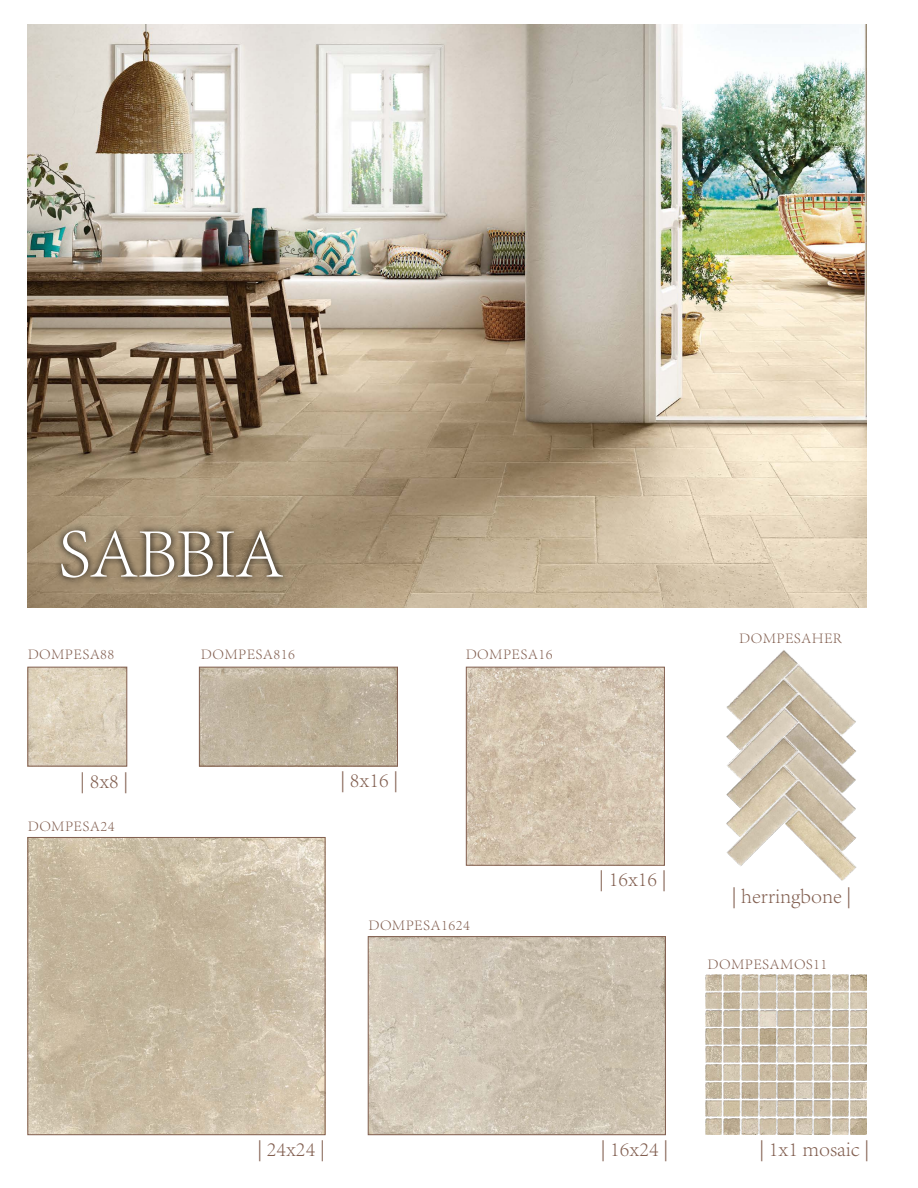
<style>
.page{position:relative;width:918px;height:1188px;background:#fff}
.page>*{position:absolute;margin:0;border:0;box-sizing:border-box;transform-origin:0 0}
.t1{font:300 72px "Adobe Song Std";letter-spacing:-.025em;color:#fff}
.t2{font:300 21px "Adobe Song Std";color:#815e4f}
.t3{font:300 15px "Adobe Song Std";letter-spacing:.025em;color:#815e4f}
</style>
<div class="page">
<img style="left:28px;top:24px;width:839px;height:584px">
<svg style="left:54px;top:523px;width:235px;height:62px;background:#8b7a61"></svg>
<img style="left:30px;top:839px;width:293px;height:294px">
<div style="left:28px;top:837px;width:297px;height:298px;border:1px solid #815e4f"></div>
<img style="left:370px;top:939px;width:294px;height:194px">
<div style="left:368px;top:937px;width:298px;height:198px;border:1px solid #815e4f"></div>
<img style="left:468px;top:669px;width:195px;height:194px">
<div style="left:466px;top:667px;width:199px;height:198px;border:1px solid #815e4f"></div>
<img style="left:201px;top:669px;width:195px;height:95px">
<div style="left:199px;top:667px;width:199px;height:99px;border:1px solid #815e4f"></div>
<img style="left:30px;top:669px;width:95px;height:95px">
<div style="left:28px;top:667px;width:99px;height:99px;border:1px solid #815e4f"></div>
<img style="left:706px;top:974px;width:161px;height:161px">
<img style="left:726px;top:650px;width:131px;height:231px">
<h1 class="t1" style="left:58px;top:511px;width:228px">SABBIA</h1>
<p class="t3" style="left:28px;top:646px;width:88px">DOMPESA88</p>
<p class="t3" style="left:201px;top:646px;width:96px">DOMPESA816</p>
<p class="t3" style="left:466px;top:646px;width:88px">DOMPESA16</p>
<h2 class="t2" style="left:80px;top:769px;width:50px">| 8x8 |</h2>
<h2 class="t2" style="left:340px;top:768px;width:60px">| 8x16 |</h2>
<p class="t3" style="left:28px;top:817px;width:88px">DOMPESA24</p>
<p class="t3" style="left:369px;top:917px;width:103px">DOMPESA1624</p>
<p class="t3" style="left:739px;top:629px;width:105px">DOMPESAHER</p>
<h2 class="t2" style="left:599px;top:867px;width:70px">| 16x16 |</h2>
<h2 class="t2" style="left:732px;top:884px;width:122px">| herringbone |</h2>
<p class="t3" style="left:708px;top:956px;width:121px">DOMPESAMOS11</p>
<h2 class="t2" style="left:257px;top:1137px;width:70px">| 24x24 |</h2>
<h2 class="t2" style="left:600px;top:1137px;width:70px">| 16x24 |</h2>
<h2 class="t2" style="left:759px;top:1137px;width:112px">| 1x1 mosaic |</h2>
</div>
